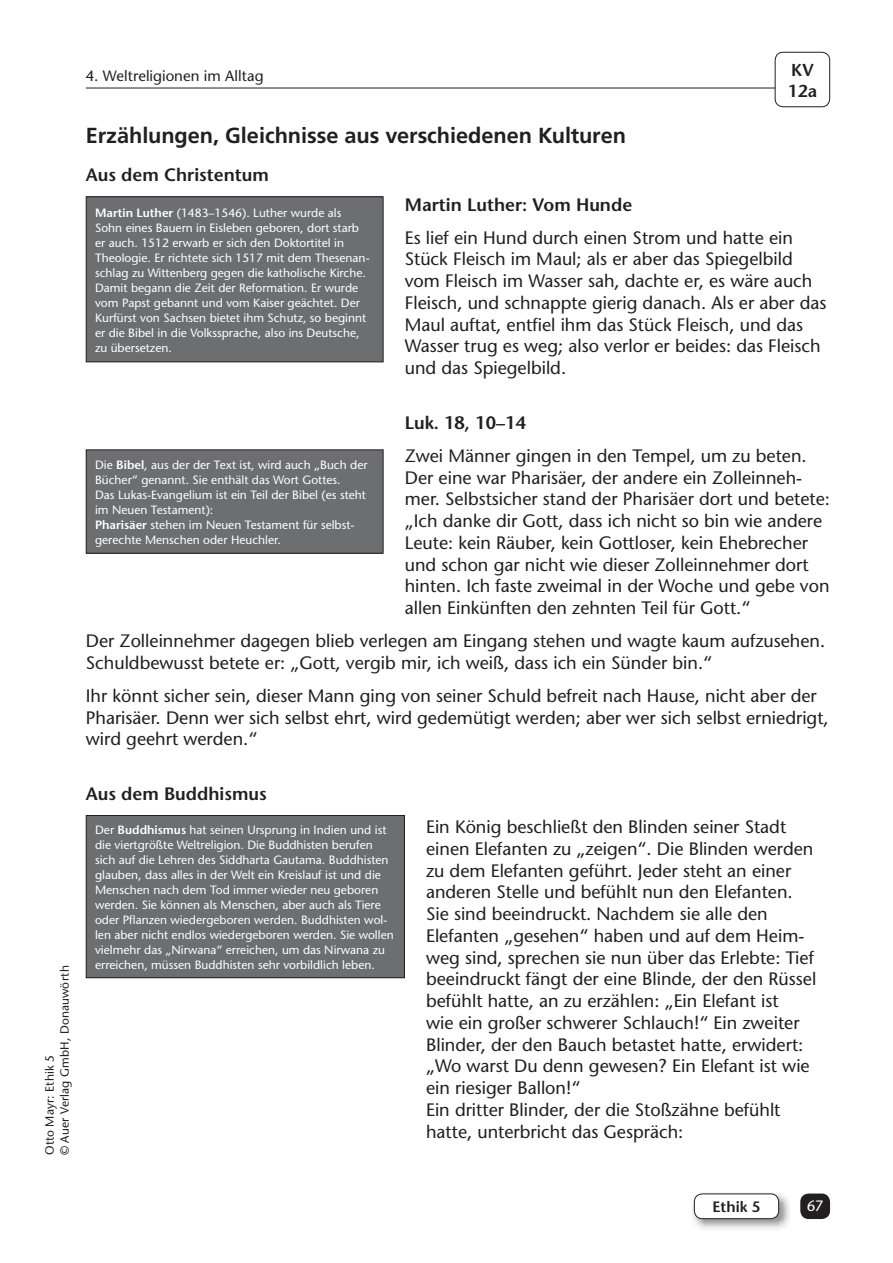
<style>
.page{position:relative;width:893px;height:1263px;background:#fff}
.page>*{position:absolute;margin:0;border:0;box-sizing:border-box;transform-origin:0 0}
.t1{font:700 21.75px "Frutiger LT Std";color:#231f20}
.t2{font:18px/21.8px "Stone Sans";color:#231f20}
.t3{font:600 18px "Stone Sans";color:#231f20}
.t4{font:600 17.25px/20.2px "Stone Sans";color:#231f20}
.t5{font:15px "Stone Sans";color:#231f20}
.t6{font:600 15px "Stone Sans";letter-spacing:.005em;color:#231f20}
.t7{font:15px "Stone Sans";color:#fff}
.t8{font:12px/15px "Stone Sans";color:#fff}
.t9{font:12px/15px "Stone Sans";letter-spacing:.015em;color:#231f20}
.s1{font-weight:600}
</style>
<div class="page">
<div style="left:800px;top:1194px;width:30px;height:25px;background:#231f20;border-radius:9px"></div>
<img style="left:693px;top:1193px;width:97px;height:36px">
<div style="left:694px;top:1194px;width:85px;height:25px;background:#fff;border-radius:8px"></div>
<div style="left:694px;top:1194px;width:85px;height:25px;border:1px solid #231f20;border-radius:8px"></div>
<hr style="left:86px;top:88px;width:744px;height:1px;background:#231f20">
<div style="left:775px;top:52px;width:55px;height:55px;background:#fff;border-radius:8px"></div>
<div style="left:775px;top:52px;width:55px;height:55px;border:1px solid #231f20;border-radius:8px"></div>
<div style="left:86px;top:815px;width:318px;height:163px;background:#6d6e70"></div>
<div style="left:86px;top:815px;width:319px;height:163px;border:1px solid #231f20"></div>
<div style="left:86px;top:450px;width:297px;height:103px;background:#6d6e70"></div>
<div style="left:86px;top:449px;width:297px;height:105px;border:1px solid #231f20"></div>
<div style="left:86px;top:197px;width:297px;height:165px;background:#6d6e70"></div>
<div style="left:86px;top:196px;width:297px;height:166px;border:1px solid #231f20"></div>
<p class="t9" style="left:43px;top:1155px;width:191px;rotate:-90deg">Otto Mayr: Ethik 5<br>© Auer Verlag GmbH, Donauwörth</p>
<p class="t5" style="left:86px;top:70px;width:179px">4. Weltreligionen im Alltag</p>
<p class="t1" style="left:86px;top:126px;width:542px">Erzählungen, Gleichnisse aus verschiedenen Kulturen</p>
<p class="t3" style="left:86px;top:168px;width:185px">Aus dem Christentum</p>
<p class="t4" style="left:788px;top:62px;width:31px">KV<br>12a</p>
<p class="t3" style="left:405px;top:198px;width:229px">Martin Luther: Vom Hunde</p>
<p class="t2" style="left:405px;top:229px;width:423px">Es lief ein Hund durch einen Strom und hatte ein Stück Fleisch im Maul; als er aber das Spiegelbild vom Fleisch im Wasser sah, dachte er, es wäre auch Fleisch, und schnappte gierig danach. Als er aber das Maul auftat, entfiel ihm das Stück Fleisch, und das Wasser trug es weg; also verlor er beides: das Fleisch und das Spiegelbild.</p>
<p class="t3" style="left:405px;top:416px;width:122px">Luk. 18, 10–14</p>
<p class="t2" style="left:405px;top:447px;width:427px">Zwei Männer gingen in den Tempel, um zu beten.<br>Der eine war Pharisäer, der andere ein Zolleinneh&shy;mer. Selbstsicher stand der Pharisäer dort und betete: „Ich danke dir Gott, dass ich nicht so bin wie andere Leute: kein Räuber, kein Gottloser, kein Ehebrecher und schon gar nicht wie dieser Zolleinnehmer dort hinten. Ich faste zweimal in der Woche und gebe von allen Einkünften den zehnten Teil für Gott.“</p>
<p class="t2" style="left:86px;top:632px;width:741px">Der Zolleinnehmer dagegen blieb verlegen am Eingang stehen und wagte kaum aufzusehen.<br>Schuldbewusst betete er: „Gott, vergib mir, ich weiß, dass ich ein Sünder bin.“</p>
<p class="t2" style="left:86px;top:687px;width:744px">Ihr könnt sicher sein, dieser Mann ging von seiner Schuld befreit nach Hause, nicht aber der<br>Pharisäer. Denn wer sich selbst ehrt, wird gedemütigt werden; aber wer sich selbst erniedrigt, wird geehrt werden.“</p>
<p class="t3" style="left:86px;top:787px;width:182px">Aus dem Buddhismus</p>
<p class="t2" style="left:426px;top:818px;width:392px">Ein König beschließt den Blinden seiner Stadt einen Elefanten zu „zeigen“. Die Blinden werden zu dem Elefanten geführt. Jeder steht an einer anderen Stelle und befühlt nun den Elefanten.<br>Sie sind beeindruckt. Nachdem sie alle den Elefanten „gesehen“ haben und auf dem Heim&shy;weg sind, sprechen sie nun über das Erlebte: Tief beeindruckt fängt der eine Blinde, der den Rüssel befühlt hatte, an zu erzählen: „Ein Elefant ist<br>wie ein großer schwerer Schlauch!“ Ein zweiter Blinder, der den Bauch betastet hatte, erwidert: „Wo warst Du denn gewesen? Ein Elefant ist wie ein riesiger Ballon!“<br>Ein dritter Blinder, der die Stoßzähne befühlt hatte, unterbricht das Gespräch:</p>
<p class="t8" style="left:95px;top:206px;width:276px"><span class="s1">Martin Luther</span> (1483–1546). Luther wurde als Sohn eines Bauern in Eisleben geboren, dort starb er auch. 1512 erwarb er sich den Doktortitel in Theologie. Er richtete sich 1517 mit dem Thesenan&shy;schlag zu Wittenberg gegen die katholische Kirche.<br>Damit begann die Zeit der Reformation. Er wurde vom Papst gebannt und vom Kaiser geächtet. Der Kurfürst von Sachsen bietet ihm Schutz, so beginnt er die Bibel in die Volkssprache, also ins Deutsche, zu übersetzen.</p>
<p class="t8" style="left:95px;top:458px;width:274px">Die <span class="s1">Bibel</span>, aus der der Text ist, wird auch „Buch der Bücher“ genannt. Sie enthält das Wort Gottes.<br>Das Lukas-Evangelium ist ein Teil der Bibel (es steht im Neuen Testament):<br><span class="s1">Pharisäer</span> stehen im Neuen Testament für selbst&shy;gerechte Menschen oder Heuchler.</p>
<p class="t8" style="left:95px;top:823px;width:300px">Der <span class="s1">Buddhismus</span> hat seinen Ursprung in Indien und ist die viertgrößte Weltreligion. Die Buddhisten berufen sich auf die Lehren des Siddharta Gautama. Buddhisten glauben, dass alles in der Welt ein Kreislauf ist und die Menschen nach dem Tod immer wieder neu geboren werden. Sie können als Menschen, aber auch als Tiere oder Pflanzen wiedergeboren werden. Buddhisten wol&shy;len aber nicht endlos wiedergeboren werden. Sie wollen vielmehr das „Nirwana“ erreichen, um das Nirwana zu erreichen, müssen Buddhisten sehr vorbildlich leben.</p>
<p class="t6" style="left:712px;top:1201px;width:50px">Ethik 5</p>
<p class="t7" style="left:807px;top:1200px;width:18px">67</p>
</div>
